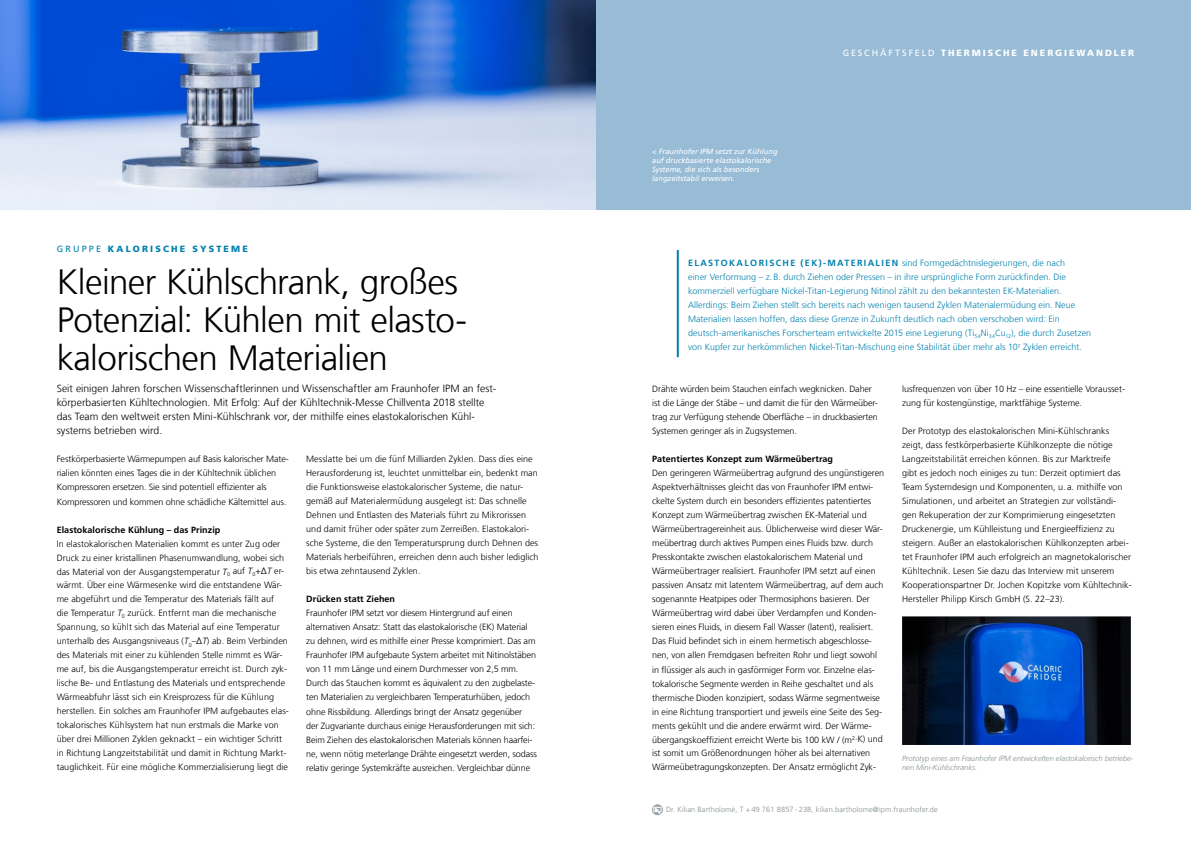
<style>
.page{position:relative;width:1191px;height:842px;background:#fff}
.page>*{position:absolute;margin:0;border:0;box-sizing:border-box;transform-origin:0 0}
.t1{font:300 35px/38px "Frutiger LT Com";letter-spacing:-.02em;color:#000}
.t2{font:300 10.4px/14px "Frutiger LT Com";color:#000}
.t3{font:300 9px/14px "Frutiger LT Com";letter-spacing:-.005em;color:#000}
.t4{font:300 9px/14px "Frutiger LT Com";letter-spacing:.005em;color:#0080ad}
.t5{font:700 9px "Frutiger LT Com";letter-spacing:.005em;color:#000}
.t6{font:900 9px "Frutiger LT Com";letter-spacing:.215em;color:#fff}
.t7{font:900 9px "Frutiger LT Com";letter-spacing:.24em;color:#0080ad}
.t8{font:italic 7.5px/9px "Frutiger LT Com";color:#fff}
.t9{font:italic 300 7.5px/9px "Frutiger LT Com";color:#848e92}
.t10{font:300 7.5px "Frutiger LT Com";letter-spacing:.01em;color:#848e92}
.s1{font-weight:400}
.s2{font-style:italic}
.s3{font-weight:700}
</style>
<div class="page">
<div style="left:0;top:0;width:1191px;height:210px;background:#98bbd6"></div>
<div style="left:652px;top:805px;width:10px;height:10px;background:#adb5ba;border-radius:50%"></div>
<div style="left:652px;top:804px;width:11px;height:11px;border:1px solid #9aa5ab;border-radius:50%"></div>
<svg style="left:653px;top:807px;width:8px;height:7px"></svg>
<hr style="left:677px;top:250px;width:2px;height:107px;background:#0080ad">
<img style="left:902px;top:616px;width:228px;height:129px">
<img style="left:0;top:0;width:595px;height:210px">
<p class="t7" style="left:57px;top:244px;width:193px"><span class="s1">GRUPPE</span> KALORISCHE SYSTEME</p>
<h1 class="t1" style="left:57px;top:263px;width:409px">Kleiner Kühlschrank, großes<br>Potenzial: Kühlen mit elasto&shy;kalorischen Materialien</h1>
<p class="t2" style="left:57px;top:382px;width:441px">Seit einigen Jahren forschen Wissenschaftlerinnen und Wissenschaftler am Fraunhofer IPM an fest&shy;körperbasierten Kühltechnologien. Mit Erfolg: Auf der Kühltechnik-Messe Chillventa 2018 stellte das Team den weltweit ersten Mini-Kühlschrank vor, der mithilfe eines elastokalorischen Kühl&shy;systems betrieben wird.</p>
<p class="t3" style="left:57px;top:452px;width:233px">Festkörperbasierte Wärmepumpen auf Basis kalorischer Mate&shy;rialien könnten eines Tages die in der Kühltechnik üblichen Kompressoren ersetzen. Sie sind potentiell effizienter als Kompressoren und kommen ohne schädliche Kältemittel aus.</p>
<p class="t5" style="left:57px;top:524px;width:165px">Elastokalorische Kühlung – das Prinzip</p>
<p class="t3" style="left:57px;top:536px;width:234px">In elastokalorischen Materialien kommt es unter Zug oder Druck zu einer kristallinen Phasenumwandlung, wobei sich das Material von der Ausgangstemperatur <span class="s2">T</span><sub>0</sub> auf <span class="s2">T</span><sub>0</sub>+Δ<span class="s2">T</span> er&shy;wärmt. Über eine Wärmesenke wird die entstandene Wär&shy;me abgeführt und die Temperatur des Materials fällt auf<br>die Temperatur <span class="s2">T</span><sub>0</sub> zurück. Entfernt man die mechanische Spannung, so kühlt sich das Material auf eine Temperatur unterhalb des Ausgangsniveaus (<span class="s2">T</span><sub>0</sub>–Δ<span class="s2">T</span>) ab. Beim Verbinden des Materials mit einer zu kühlenden Stelle nimmt es Wär&shy;me auf, bis die Ausgangstemperatur erreicht ist. Durch zyk&shy;lische Be- und Entlastung des Materials und entsprechende Wärmeabfuhr lässt sich ein Kreisprozess für die Kühlung herstellen. Ein solches am Fraunhofer IPM aufgebautes elas&shy;tokalorisches Kühlsystem hat nun erstmals die Marke von über drei Millionen Zyklen geknackt – ein wichtiger Schritt in Richtung Langzeitstabilität und damit in Richtung Markt&shy;tauglichkeit. Für eine mögliche Kommerzialisierung liegt die</p>
<p class="t3" style="left:306px;top:452px;width:234px">Messlatte bei um die fünf Milliarden Zyklen. Dass dies eine Herausforderung ist, leuchtet unmittelbar ein, bedenkt man die Funktionsweise elastokalorischer Systeme, die natur&shy;gemäß auf Materialermüdung ausgelegt ist: Das schnelle Dehnen und Entlasten des Materials führt zu Mikrorissen und damit früher oder später zum Zerreißen. Elastokalori&shy;sche Systeme, die den Temperatursprung durch Dehnen des Materials herbeiführen, erreichen denn auch bisher lediglich bis etwa zehntausend Zyklen.</p>
<p class="t5" style="left:306px;top:594px;width:90px">Drücken statt Ziehen</p>
<p class="t3" style="left:306px;top:606px;width:232px">Fraunhofer IPM setzt vor diesem Hintergrund auf einen alternativen Ansatz: Statt das elastokalorische (EK) Material zu dehnen, wird es mithilfe einer Presse komprimiert. Das am Fraunhofer IPM aufgebaute System arbeitet mit Nitinolstäben von 11 mm Länge und einem Durchmesser von 2,5 mm.<br>Durch das Stauchen kommt es äquivalent zu den zugbelaste&shy;ten Materialien zu vergleichbaren Temperaturhüben, jedoch ohne Rissbildung. Allerdings bringt der Ansatz gegenüber<br>der Zugvariante durchaus einige Herausforderungen mit sich:<br>Beim Ziehen des elastokalorischen Materials können haarfei&shy;ne, wenn nötig meterlange Drähte eingesetzt werden, sodass relativ geringe Systemkräfte ausreichen. Vergleichbar dünne</p>
<p class="t8" style="left:652px;top:147px;width:127px">&lt; Fraunhofer IPM setzt zur Kühlung auf druckbasierte elastokalorische<br>Systeme, die sich als besonders langzeitstabil erweisen.</p>
<p class="t6" style="left:842px;top:48px;width:293px"><span class="s1">GESCHÄFTSFELD</span> THERMISCHE ENERGIEWANDLER</p>
<p class="t4" style="left:688px;top:256px;width:405px"><span class="s3">ELASTOKALORISCHE (EK)-MATERIALIEN</span> sind Formgedächtnislegierungen, die nach<br>einer Verformung – z.B. durch Ziehen oder Pressen – in ihre ursprüngliche Form zurückfinden. Die kommerziell verfügbare Nickel-Titan-Legierung Nitinol zählt zu den bekanntesten EK-Materialien.<br>Allerdings: Beim Ziehen stellt sich bereits nach wenigen tausend Zyklen Materialermüdung ein. Neue Materialien lassen hoffen, dass diese Grenze in Zukunft deutlich nach oben verschoben wird: Ein deutsch-amerikanisches Forscherteam entwickelte 2015 eine Legierung (Ti<sub>54</sub>Ni<sub>34</sub>Cu<sub>12</sub>), die durch Zusetzen von Kupfer zur herkömmlichen Nickel-Titan-Mischung eine Stabilität über mehr als 10<sup>7</sup> Zyklen erreicht.</p>
<p class="t3" style="left:652px;top:382px;width:227px">Drähte würden beim Stauchen einfach wegknicken. Daher ist die Länge der Stäbe – und damit die für den Wärmeüber&shy;trag zur Verfügung stehende Oberfläche – in druckbasierten Systemen geringer als in Zugsystemen.</p>
<p class="t5" style="left:652px;top:454px;width:182px">Patentiertes Konzept zum Wärmeübertrag</p>
<p class="t3" style="left:652px;top:466px;width:233px">Den geringeren Wärmeübertrag aufgrund des ungünstigeren Aspektverhältnisses gleicht das von Fraunhofer IPM entwi&shy;ckelte System durch ein besonders effizientes patentiertes Konzept zum Wärmeübertrag zwischen EK-Material und Wärmeübertragereinheit aus. Üblicherweise wird dieser Wär&shy;meübertrag durch aktives Pumpen eines Fluids bzw. durch Presskontakte zwischen elastokalorischem Material und Wärmeübertrager realisiert. Fraunhofer IPM setzt auf einen passiven Ansatz mit latentem Wärmeübertrag, auf dem auch sogenannte Heatpipes oder Thermosiphons basieren. Der Wärmeübertrag wird dabei über Verdampfen und Konden&shy;sieren eines Fluids, in diesem Fall Wasser (latent), realisiert.<br>Das Fluid befindet sich in einem hermetisch abgeschlosse&shy;nen, von allen Fremdgasen befreiten Rohr und liegt sowohl in flüssiger als auch in gasförmiger Form vor. Einzelne elas&shy;tokalorische Segmente werden in Reihe geschaltet und als thermische Dioden konzipiert, sodass Wärme segmentweise in eine Richtung transportiert und jeweils eine Seite des Seg&shy;ments gekühlt und die andere erwärmt wird. Der Wärme&shy;übergangskoeffizient erreicht Werte bis 100 kW / (m<sup>2</sup>∙K) und ist somit um Größenordnungen höher als bei alternativen Wärmeübetragungskonzepten. Der Ansatz ermöglicht Zyk-</p>
<p class="t3" style="left:902px;top:382px;width:224px">lusfrequenzen von über 10 Hz – eine essentielle Vorausset&shy;zung für kostengünstige, marktfähige Systeme.</p>
<p class="t3" style="left:902px;top:424px;width:231px">Der Prototyp des elastokalorischen Mini-Kühlschranks zeigt, dass festkörperbasierte Kühlkonzepte die nötige Langzeitstabilität erreichen können. Bis zur Marktreife<br>gibt es jedoch noch einiges zu tun: Derzeit optimiert das Team Systemdesign und Komponenten, u. a. mithilfe von Simulationen, und arbeitet an Strategien zur vollständi&shy;gen Rekuperation der zur Komprimierung eingesetzten Druckenergie, um Kühlleistung und Energieeffizienz zu steigern. Außer an elastokalorischen Kühlkonzepten arbei&shy;tet Fraunhofer IPM auch erfolgreich an magnetokalorischer Kühltechnik. Lesen Sie dazu das Interview mit unserem Kooperationspartner Dr. Jochen Kopitzke vom Kühltechnik-Hersteller Philipp Kirsch GmbH (S. 22–23).</p>
<p class="t9" style="left:902px;top:754px;width:233px">Prototyp eines am Fraunhofer IPM entwickelten elastokalorisch betriebe&shy;nen Mini-Kühlschranks.</p>
<p class="t10" style="left:666px;top:805px;width:273px">Dr. Kilian Bartholomé, T +49 761 8857 - 238, kilian.bartholome@ipm.fraunhofer.de</p>
</div>
